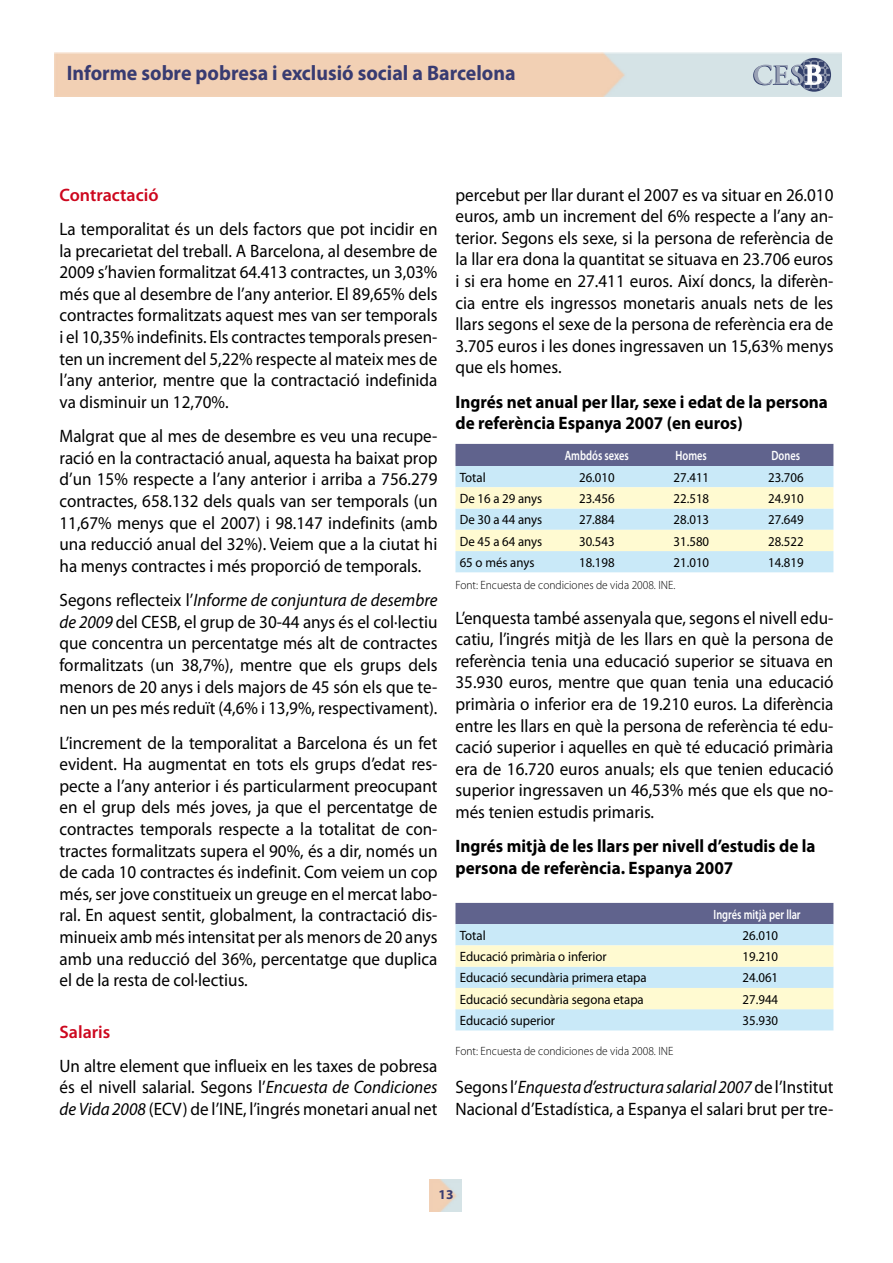
<style>
.page{position:relative;width:893px;height:1263px;background:#fff}
.page>*{position:absolute;margin:0;border:0;box-sizing:border-box;transform-origin:0 0}
.t1{font:700 21px "Myriad Pro";color:#383b71;scale:.95 1}
.t2{font:18px/21.6px "Myriad Pro";color:#000;text-align:justify;scale:.95 1}
.t3{font:700 18px/21.6px "Myriad Pro";color:#000;scale:.95 1}
.t4{font:600 18px "Myriad Pro";color:#cd071e}
.t5{font:13.5px "Myriad Pro";color:#000;scale:.95 1}
.t6{font:600 13.5px "Myriad Pro";color:#fff;scale:.77 1}
.t7{font:700 13.5px "Myriad";color:#383b71}
.t8{font:300 12px "Myriad Pro";color:#000;scale:.95 1}
.s1{font-style:italic}
</style>
<div class="page">
<img style="left:430px;top:1179px;width:32px;height:32px">
<svg style="left:797px;top:58px;width:34px;height:34px"></svg>
<svg style="left:753px;top:61px;width:77px;height:28px;background:#a7b2c1"></svg>
<svg style="left:455px;top:444px;width:378px;height:128px;background:#c9d8d8"></svg>
<svg style="left:455px;top:903px;width:378px;height:127px;background:#cad8d9"></svg>
<p class="t1" style="left:67px;top:59px;width:474px">Informe sobre pobresa i exclusió social a Barcelona</p>
<p class="t4" style="left:60px;top:183px;width:101px">Contractació</p>
<p class="t2" style="left:60px;top:218px;width:399px">La temporalitat és un dels factors que pot incidir en la precarietat del treball. A Barcelona, al desembre de 2009 s’havien formalitzat 64.413 contractes, un 3,03% més que al desembre de l’any anterior. El 89,65% dels contractes formalitzats aquest mes van ser temporals i el 10,35% indefinits. Els contractes temporals presen&shy;ten un increment del 5,22% respecte al mateix mes de l’any anterior, mentre que la contractació indefinida va disminuir un 12,70%.</p>
<p class="t2" style="left:60px;top:425px;width:399px">Malgrat que al mes de desembre es veu una recupe&shy;ració en la contractació anual, aquesta ha baixat prop d’un 15% respecte a l’any anterior i arriba a 756.279 contractes, 658.132 dels quals van ser temporals (un 11,67% menys que el 2007) i 98.147 indefinits (amb una reducció anual del 32%). Veiem que a la ciutat hi ha menys contractes i més proporció de temporals.</p>
<p class="t2" style="left:60px;top:589px;width:399px">Segons reflecteix l’<span class="s1">Informe de conjuntura de desembre de 2009</span> del CESB, el grup de 30-44 anys és el col·lectiu que concentra un percentatge més alt de contractes formalitzats (un 38,7%), mentre que els grups dels menors de 20 anys i dels majors de 45 són els que te&shy;nen un pes més reduït (4,6% i 13,9%, respectivament).</p>
<p class="t2" style="left:60px;top:731px;width:399px">L’increment de la temporalitat a Barcelona és un fet evident. Ha augmentat en tots els grups d’edat res&shy;pecte a l’any anterior i és particularment preocupant en el grup dels més joves, ja que el percentatge de contractes temporals respecte a la totalitat de con&shy;tractes formalitzats supera el 90%, és a dir, només un de cada 10 contractes és indefinit. Com veiem un cop més, ser jove constitueix un greuge en el mercat labo&shy;ral. En aquest sentit, globalment, la contractació dis&shy;minueix amb més intensitat per als menors de 20 anys amb una reducció del 36%, percentatge que duplica el de la resta de col·lectius.</p>
<p class="t4" style="left:60px;top:1020px;width:52px">Salaris</p>
<p class="t2" style="left:60px;top:1055px;width:399px">Un altre element que influeix en les taxes de pobresa és el nivell salarial. Segons l’<span class="s1">Encuesta de Condiciones de Vida 2008</span> (ECV) de l’INE, l’ingrés monetari anual net</p>
<p class="t2" style="left:455px;top:183px;width:399px">percebut per llar durant el 2007 es va situar en 26.010 euros, amb un increment del 6% respecte a l’any an&shy;terior. Segons els sexe, si la persona de referència de la llar era dona la quantitat se situava en 23.706 euros i si era home en 27.411 euros. Així doncs, la diferèn&shy;cia entre els ingressos monetaris anuals nets de les llars segons el sexe de la persona de referència era de 3.705 euros i les dones ingressaven un 15,63% menys que els homes.</p>
<p class="t3" style="left:455px;top:390px;width:393px">Ingrés net anual per llar, sexe i edat de la persona de referència Espanya 2007 (en euros)</p>
<p class="t6" style="left:565px;top:447px;width:85px">Ambdós sexes</p>
<p class="t6" style="left:675px;top:447px;width:42px">Homes</p>
<p class="t6" style="left:771px;top:447px;width:39px">Dones</p>
<p class="t5" style="left:460px;top:469px;width:29px">Total</p>
<p class="t5" style="left:579px;top:469px;width:39px">26.010</p>
<p class="t5" style="left:674px;top:469px;width:39px">27.411</p>
<p class="t5" style="left:768px;top:469px;width:39px">23.706</p>
<p class="t5" style="left:460px;top:490px;width:88px">De 16 a 29 anys</p>
<p class="t5" style="left:579px;top:490px;width:39px">23.456</p>
<p class="t5" style="left:674px;top:490px;width:39px">22.518</p>
<p class="t5" style="left:768px;top:490px;width:39px">24.910</p>
<p class="t5" style="left:460px;top:511px;width:88px">De 30 a 44 anys</p>
<p class="t5" style="left:579px;top:511px;width:39px">27.884</p>
<p class="t5" style="left:674px;top:511px;width:39px">28.013</p>
<p class="t5" style="left:768px;top:511px;width:39px">27.649</p>
<p class="t5" style="left:460px;top:533px;width:88px">De 45 a 64 anys</p>
<p class="t5" style="left:579px;top:533px;width:39px">30.543</p>
<p class="t5" style="left:674px;top:533px;width:39px">31.580</p>
<p class="t5" style="left:768px;top:533px;width:39px">28.522</p>
<p class="t5" style="left:460px;top:554px;width:80px">65 o més anys</p>
<p class="t5" style="left:579px;top:554px;width:39px">18.198</p>
<p class="t5" style="left:674px;top:554px;width:39px">21.010</p>
<p class="t5" style="left:768px;top:554px;width:39px">14.819</p>
<p class="t8" style="left:455px;top:579px;width:233px">Font: Encuesta de condiciones de vida 2008. INE.</p>
<p class="t2" style="left:455px;top:606px;width:399px">L’enquesta també assenyala que, segons el nivell edu&shy;catiu, l’ingrés mitjà de les llars en què la persona de referència tenia una educació superior se situava en 35.930 euros, mentre que quan tenia una educació primària o inferior era de 19.210 euros. La diferència entre les llars en què la persona de referència té edu&shy;cació superior i aquelles en què té educació primària era de 16.720 euros anuals; els que tenien educació superior ingressaven un 46,53% més que els que no&shy;més tenien estudis primaris.</p>
<p class="t3" style="left:455px;top:835px;width:381px">Ingrés mitjà de les llars per nivell d’estudis de la persona de referència. Espanya 2007</p>
<p class="t6" style="left:714px;top:905px;width:115px">Ingrés mitjà per llar</p>
<p class="t5" style="left:460px;top:927px;width:29px">Total</p>
<p class="t5" style="left:743px;top:927px;width:39px">26.010</p>
<p class="t5" style="left:460px;top:948px;width:156px">Educació primària o inferior</p>
<p class="t5" style="left:743px;top:948px;width:39px">19.210</p>
<p class="t5" style="left:460px;top:969px;width:198px">Educació secundària primera etapa</p>
<p class="t5" style="left:743px;top:969px;width:39px">24.061</p>
<p class="t5" style="left:460px;top:991px;width:195px">Educació secundària segona etapa</p>
<p class="t5" style="left:743px;top:991px;width:39px">27.944</p>
<p class="t5" style="left:460px;top:1012px;width:102px">Educació superior</p>
<p class="t5" style="left:743px;top:1012px;width:39px">35.930</p>
<p class="t8" style="left:455px;top:1044px;width:231px">Font: Encuesta de condiciones de vida 2008. INE</p>
<p class="t2" style="left:455px;top:1076px;width:399px">Segons l’<span class="s1">Enquesta d’estructura salarial 2007</span> de l’Institut<br>Nacional d’Estadística, a Espanya el salari brut per tre-</p>
<p class="t7" style="left:439px;top:1188px;width:16px">13</p>
</div>
